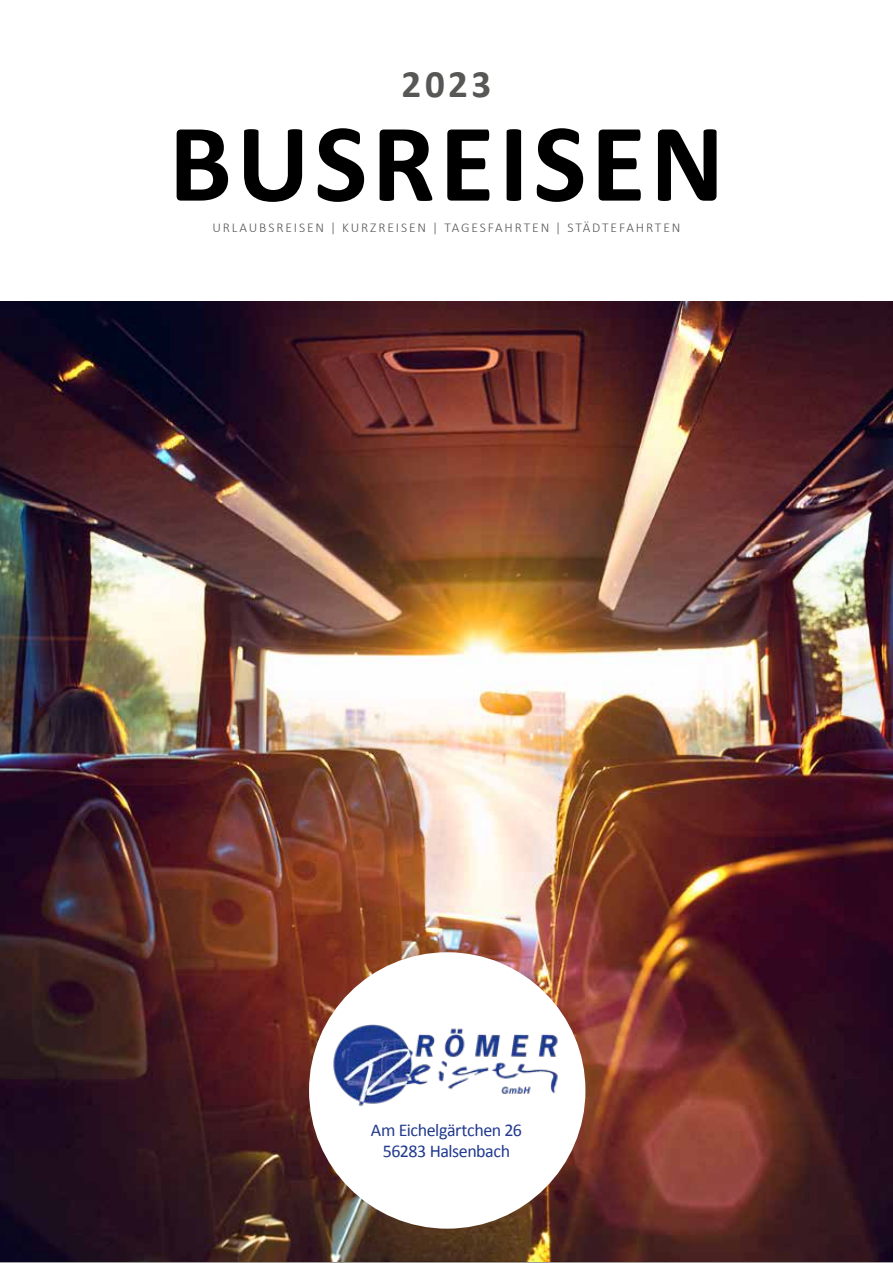
<style>
.page{position:relative;width:893px;height:1263px;background:#fff}
.page>*{position:absolute;margin:0;border:0;box-sizing:border-box;transform-origin:0 0}
.t1{font:700 112.5px "Calibri";letter-spacing:.04em;color:#000}
.t2{font:700 39px "Calibri";color:#575756}
.t3{font:18px/21.6px "Calibri";letter-spacing:-.025em;color:#213a8f;text-align:center}
.t4{font:300 13.5px "Calibri";letter-spacing:.14em;color:#575756}
</style>
<div class="page">
<img style="left:0;top:302px;width:893px;height:960px">
<div style="left:309px;top:952px;width:276px;height:277px;background:#fff;border-radius:50%"></div>
<img style="left:333px;top:1024px;width:225px;height:83px">
<h2 class="t2" style="left:402px;top:57px;width:91px">2023</h2>
<h1 class="t1" style="left:169px;top:84px;width:557px">BUSREISEN</h1>
<p class="t4" style="left:212px;top:220px;width:469px">URLAUBSREISEN | KURZREISEN | TAGESFAHRTEN | STÄDTEFAHRTEN</p>
<h3 class="t3" style="left:371px;top:1118px;width:153px">Am Eichelgärtchen 26<br>56283 Halsenbach</h3>
</div>
